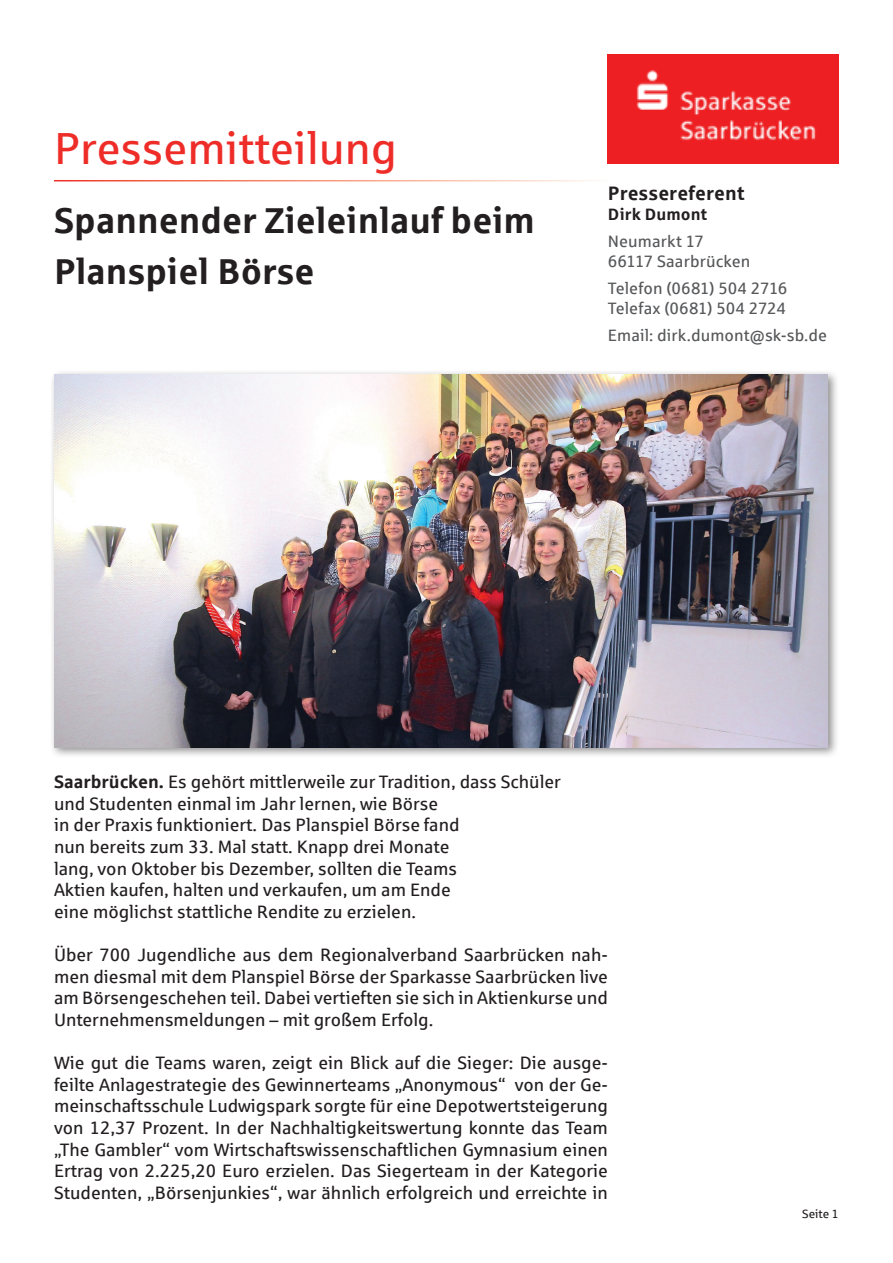
<style>
.page{position:relative;width:893px;height:1263px;background:#fff}
.page>*{position:absolute;margin:0;border:0;box-sizing:border-box;transform-origin:0 0}
.t1{font:45px "Sparkasse Rg";color:#ee2d29}
.t2{font:700 36px/51px "Sparkasse Rg";color:#231f20}
.t3{font:700 19.5px "Sparkasse Rg";letter-spacing:.005em;color:#231f20}
.t4{font:18px/21.6px "Sparkasse Rg";color:#231f20;text-align:justify}
.t5{font:16.5px/19.8px "Sparkasse Rg";letter-spacing:.005em;color:#57585a}
.t6{font:700 16.5px "Sparkasse Rg";letter-spacing:.005em;color:#231f20}
.t7{font:12px "Sparkasse Rg";color:#231f20}
.s1{font-weight:700}
</style>
<div class="page">
<img style="left:608px;top:54px;width:231px;height:110px">
<div style="left:49px;top:370px;width:790px;height:388px;background:#231f20;opacity:.5"></div>
<img style="left:54px;top:375px;width:774px;height:372px">
<h1 class="t1" style="left:54px;top:120px;width:345px">Pressemitteilung</h1>
<h2 class="t2" style="left:54px;top:194px;width:482px">Spannender Zieleinlauf beim<br>Planspiel Börse</h2>
<p class="t3" style="left:608px;top:181px;width:138px">Pressereferent</p>
<p class="t6" style="left:608px;top:204px;width:101px">Dirk Dumont</p>
<p class="t5" style="left:608px;top:231px;width:144px">Neumarkt 17<br>66117 Saarbrücken</p>
<p class="t5" style="left:608px;top:278px;width:181px">Telefon (0681) 504 2716<br>Telefax (0681) 504 2724</p>
<p class="t5" style="left:608px;top:325px;width:221px">Email: dirk.dumont@sk-sb.de</p>
<p class="t4" style="left:54px;top:771px;width:508px;text-align:left"><span class="s1">Saarbrücken.</span> Es gehört mittlerweile zur Tradition, dass Schüler und Studenten einmal im Jahr lernen, wie Börse<br>in der Praxis funktioniert. Das Planspiel Börse fand<br>nun bereits zum 33. Mal statt. Knapp drei Monate<br>lang, von Oktober bis Dezember, sollten die Teams<br>Aktien kaufen, halten und verkaufen, um am Ende<br>eine möglichst stattliche Rendite zu erzielen.</p>
<p class="t4" style="left:54px;top:943px;width:555px">Über 700 Jugendliche aus dem Regionalverband Saarbrücken nah&shy;men diesmal mit dem Planspiel Börse der Sparkasse Saarbrücken live am Börsengeschehen teil. Dabei vertieften sie sich in Aktienkurse und Unternehmensmeldungen – mit großem Erfolg.</p>
<p class="t4" style="left:54px;top:1051px;width:555px">Wie gut die Teams waren, zeigt ein Blick auf die Sieger: Die ausge&shy;feilte Anlagestrategie des Gewinnerteams „Anonymous“ von der Ge&shy;meinschaftsschule Ludwigspark sorgte für eine Depotwertsteigerung von 12,37 Prozent. In der Nachhaltigkeitswertung konnte das Team „The Gambler“ vom Wirtschaftswissenschaftlichen Gymnasium einen Ertrag von 2.225,20 Euro erzielen. Das Siegerteam in der Kategorie Studenten, „Börsenjunkies“, war ähnlich erfolgreich und erreichte in</p>
<p class="t7" style="left:802px;top:1206px;width:38px">Seite 1</p>
</div>
